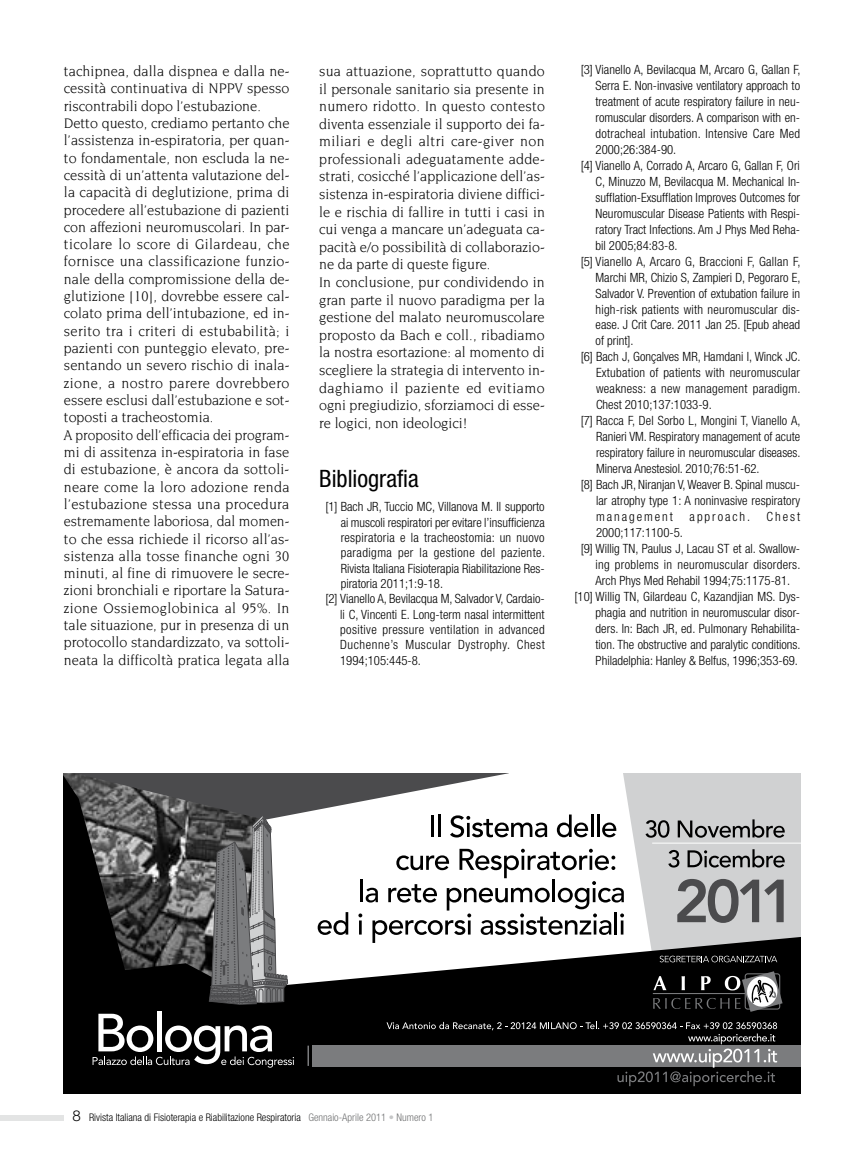
<style>
.page{position:relative;width:864px;height:1157px;background:#fff}
.page>*{position:absolute;margin:0;border:0;box-sizing:border-box;transform-origin:0 0}
.t1{font:condensed 24px "Helvetica Neue";color:#000}
.t2{font:15px/17.2px "Novarese";color:#000;scale:.95 1}
.t3{font:300 condensed 12.75px "Helvetica Neue";color:#000}
.t4{font:300 condensed 12.75px "Helvetica Neue";letter-spacing:.025em;color:#000}
.t5{font:300 condensed 12.75px "Helvetica Neue";letter-spacing:.02em;color:#000}
.t6{font:300 condensed 12.75px "Helvetica Neue";letter-spacing:.03em;color:#000}
.t7{font:300 condensed 12.75px "Helvetica Neue";letter-spacing:.035em;color:#000}
.t8{font:300 condensed 12.75px "Helvetica Neue";letter-spacing:.045em;color:#000}
.t9{font:300 condensed 12.75px "Helvetica Neue";letter-spacing:.15em;color:#000}
.t10{font:300 condensed 10.5px "Helvetica Neue";color:#000}
.s1{font-stretch:normal;font-size:15px}
.s2{color:#707172}
.s3{color:#c6c7c8}
</style>
<div class="page">
<div style="left:0;top:1115px;width:64px;height:5px;background:#e3e4e4"></div>
<svg style="left:623px;top:773px;width:176px;height:161px;background:#d3d4d5"></svg>
<svg style="left:64px;top:934px;width:735px;height:159px;background:#0e0e0e"></svg>
<div style="left:64px;top:1005px;width:183px;height:11px;background:#000"></div>
<hr style="left:157px;top:1011px;width:4px;height:40px;background:#fff">
<svg style="left:92px;top:1013px;width:202px;height:54px"></svg>
<svg style="left:668px;top:850px;width:11px;height:17px"></svg>
<svg style="left:687px;top:849px;width:97px;height:18px;background:#909192"></svg>
<svg style="left:645px;top:820px;width:24px;height:17px"></svg>
<svg style="left:677px;top:819px;width:107px;height:18px;background:#939394"></svg>
<hr style="left:652px;top:842px;width:147px;height:1px;background:#fff">
<svg style="left:677px;top:879px;width:81px;height:44px;background:#909192"></svg>
<svg style="left:764px;top:879px;width:19px;height:43px"></svg>
<hr style="left:652px;top:993px;width:92px;height:1px;background:#7b7c7e">
<svg style="left:653px;top:971px;width:129px;height:40px;background:#3b3b3b"></svg>
<svg style="left:659px;top:955px;width:118px;height:7px"></svg>
<div style="left:312px;top:1045px;width:487px;height:21px;background:#7b7c7e"></div>
<hr style="left:307px;top:1045px;width:2px;height:20px;background:#7b7c7e">
<svg style="left:64px;top:773px;width:559px;height:232px"></svg>
<svg style="left:386px;top:1022px;width:390px;height:64px"></svg>
<p class="t2" style="left:64px;top:62px;width:239px">tachipnea, dalla dispnea e dalla ne&shy;cessità continuativa di NPPV spesso riscontrabili dopo l’estubazione.<br>Detto questo, crediamo pertanto che l’assistenza in-espiratoria, per quan&shy;to fondamentale, non escluda la ne&shy;cessità di un’attenta valutazione del&shy;la capacità di deglutizione, prima di procedere all’estubazione di pazienti con affezioni neuromuscolari. In par&shy;ticolare lo score di Gilardeau, che fornisce una classificazione funzio&shy;nale della compromissione della de&shy;glutizione [10], dovrebbe essere cal&shy;colato prima dell’intubazione, ed in&shy;serito tra i criteri di estubabilità; i pazienti con punteggio elevato, pre&shy;sentando un severo rischio di inala&shy;zione, a nostro parere dovrebbero essere esclusi dall’estubazione e sot&shy;toposti a tracheostomia.<br>A proposito dell’efficacia dei program&shy;mi di assitenza in-espiratoria in fase di estubazione, è ancora da sottoli&shy;neare come la loro adozione renda l’estubazione stessa una procedura estremamente laboriosa, dal momen&shy;to che essa richiede il ricorso all’as&shy;sistenza alla tosse finanche ogni 30 minuti, al fine di rimuovere le secre&shy;zioni bronchiali e riportare la Satura&shy;zione Ossiemoglobinica al 95%. In tale situazione, pur in presenza di un protocollo standardizzato, va sottoli&shy;neata la difficoltà pratica legata alla</p>
<p class="t2" style="left:319px;top:62px;width:239px">sua attuazione, soprattutto quando il personale sanitario sia presente in numero ridotto. In questo contesto diventa essenziale il supporto dei fa&shy;miliari e degli altri care-giver non professionali adeguatamente adde&shy;strati, cosicché l’applicazione dell’as&shy;sistenza in-espiratoria diviene diffici&shy;le e rischia di fallire in tutti i casi in cui venga a mancare un’adeguata ca&shy;pacità e/o possibilità di collaborazio&shy;ne da parte di queste figure.<br>In conclusione, pur condividendo in gran parte il nuovo paradigma per la gestione del malato neuromuscolare proposto da Bach e coll., ribadiamo la nostra esortazione: al momento di scegliere la strategia di intervento in&shy;daghiamo il paziente ed evitiamo ogni pregiudizio, sforziamoci di esse&shy;re logici, non ideologici!</p>
<h1 class="t1" style="left:319px;top:465px;width:101px">Bibliografia</h1>
<p class="t3" style="left:325px;top:499px;width:221px">[1] Bach JR, Tuccio MC, Villanova M. Il supporto</p>
<p class="t3" style="left:340px;top:515px;width:205px">ai muscoli respiratori per evitare l’insufficienza</p>
<p class="t4" style="left:340px;top:530px;width:205px">respiratoria e la tracheostomia: un nuovo</p>
<p class="t7" style="left:340px;top:545px;width:206px">paradigma per la gestione del paziente.</p>
<p class="t3" style="left:340px;top:561px;width:205px">Rivista Italiana Fisioterapia Riabilitazione Res-</p>
<p class="t3" style="left:340px;top:576px;width:104px">piratoria 2011;1:9-18.</p>
<p class="t3" style="left:325px;top:591px;width:221px">[2] Vianello A, Bevilacqua M, Salvador V, Cardaio-</p>
<p class="t3" style="left:340px;top:607px;width:206px">li C, Vincenti E. Long-term nasal intermittent</p>
<p class="t6" style="left:340px;top:622px;width:206px">positive pressure ventilation in advanced</p>
<p class="t8" style="left:340px;top:637px;width:206px">Duchenne’s Muscular Dystrophy. Chest</p>
<p class="t3" style="left:340px;top:653px;width:82px">1994;105:445-8.</p>
<p class="t3" style="left:580px;top:62px;width:221px">[3] Vianello A, Bevilacqua M, Arcaro G, Gallan F,</p>
<p class="t3" style="left:595px;top:78px;width:206px">Serra E. Non-invasive ventilatory approach to</p>
<p class="t3" style="left:595px;top:94px;width:206px">treatment of acute respiratory failure in neu-</p>
<p class="t3" style="left:595px;top:110px;width:206px">romuscular disorders. A comparison with en-</p>
<p class="t4" style="left:595px;top:126px;width:206px">dotracheal intubation. Intensive Care Med</p>
<p class="t3" style="left:595px;top:142px;width:82px">2000;26:384-90.</p>
<p class="t3" style="left:580px;top:158px;width:221px">[4] Vianello A, Corrado A, Arcaro G, Gallan F, Ori</p>
<p class="t3" style="left:595px;top:174px;width:206px">C, Minuzzo M, Bevilacqua M. Mechanical In-</p>
<p class="t3" style="left:595px;top:190px;width:206px">sufflation-Exsufflation Improves Outcomes for</p>
<p class="t3" style="left:595px;top:206px;width:206px">Neuromuscular Disease Patients with Respi-</p>
<p class="t3" style="left:595px;top:222px;width:206px">ratory Tract Infections. Am J Phys Med Reha-</p>
<p class="t3" style="left:595px;top:238px;width:83px">bil 2005;84:83-8.</p>
<p class="t5" style="left:580px;top:254px;width:221px">[5] Vianello A, Arcaro G, Braccioni F, Gallan F,</p>
<p class="t3" style="left:595px;top:270px;width:206px">Marchi MR, Chizio S, Zampieri D, Pegoraro E,</p>
<p class="t3" style="left:595px;top:286px;width:206px">Salvador V. Prevention of extubation failure in</p>
<p class="t5" style="left:595px;top:302px;width:206px">high-risk patients with neuromuscular dis-</p>
<p class="t3" style="left:595px;top:318px;width:206px">ease. J Crit Care. 2011 Jan 25. [Epub ahead</p>
<p class="t3" style="left:595px;top:333px;width:39px">of print].</p>
<p class="t3" style="left:580px;top:349px;width:221px">[6] Bach J, Gonçalves MR, Hamdani I, Winck JC.</p>
<p class="t5" style="left:595px;top:365px;width:205px">Extubation of patients with neuromuscular</p>
<p class="t4" style="left:595px;top:381px;width:206px">weakness: a new management paradigm.</p>
<p class="t3" style="left:595px;top:397px;width:117px">Chest 2010;137:1033-9.</p>
<p class="t3" style="left:580px;top:413px;width:221px">[7] Racca F, Del Sorbo L, Mongini T, Vianello A,</p>
<p class="t3" style="left:595px;top:429px;width:205px">Ranieri VM. Respiratory management of acute</p>
<p class="t3" style="left:595px;top:445px;width:206px">respiratory failure in neuromuscular diseases.</p>
<p class="t3" style="left:595px;top:461px;width:165px">Minerva Anestesiol. 2010;76:51-62.</p>
<p class="t3" style="left:580px;top:477px;width:221px">[8] Bach JR, Niranjan V, Weaver B. Spinal muscu-</p>
<p class="t3" style="left:595px;top:493px;width:206px">lar atrophy type 1: A noninvasive respiratory</p>
<p class="t9" style="left:595px;top:509px;width:78px">management</p>
<p class="t9" style="left:689px;top:509px;width:62px">approach.</p>
<p class="t3" style="left:766px;top:509px;width:35px">Chest</p>
<p class="t3" style="left:595px;top:525px;width:88px">2000;117:1100-5.</p>
<p class="t3" style="left:580px;top:541px;width:221px">[9] Willig TN, Paulus J, Lacau ST et al. Swallow-</p>
<p class="t4" style="left:595px;top:557px;width:206px">ing problems in neuromuscular disorders.</p>
<p class="t3" style="left:595px;top:573px;width:196px">Arch Phys Med Rehabil 1994;75:1175-81.</p>
<p class="t3" style="left:574px;top:589px;width:227px">[10] Willig TN, Gilardeau C, Kazandjian MS. Dys-</p>
<p class="t3" style="left:595px;top:605px;width:206px">phagia and nutrition in neuromuscular disor-</p>
<p class="t3" style="left:595px;top:621px;width:206px">ders. In: Bach JR, ed. Pulmonary Rehabilita-</p>
<p class="t3" style="left:595px;top:637px;width:206px">tion. The obstructive and paralytic conditions.</p>
<p class="t3" style="left:595px;top:653px;width:204px">Philadelphia: Hanley &amp; Belfus, 1996;353-69.</p>
<p class="t10" style="left:72px;top:1111px;width:362px"><span class="s1">8</span> Rivista Italiana di Fisioterapia e Riabilitazione Respiratoria <span class="s2">Gennaio-Aprile 2011</span> <span class="s3">•</span> <span class="s2">Numero 1</span></p>
</div>
